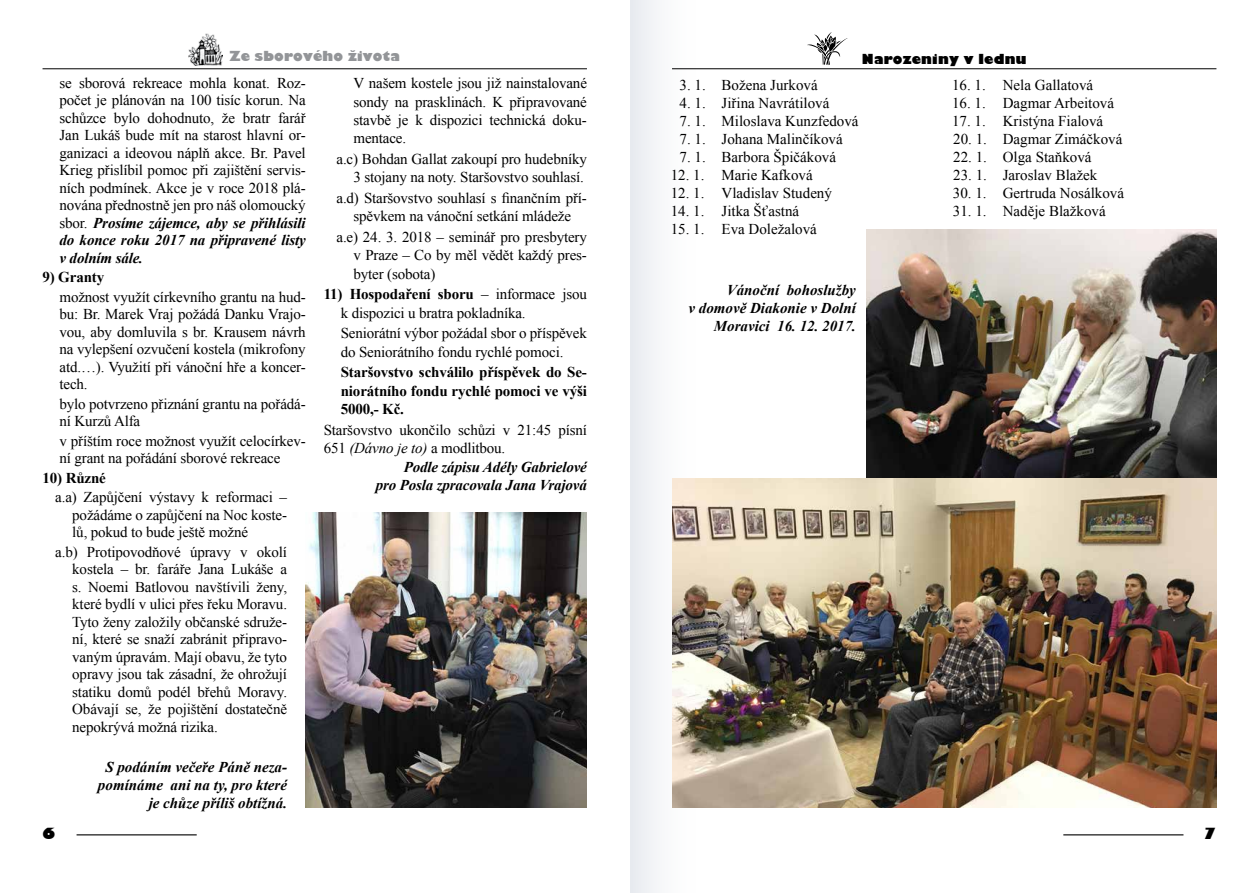
<style>
.page{position:relative;width:1259px;height:893px;background:#fff}
.page>*{position:absolute;margin:0;border:0;box-sizing:border-box;transform-origin:0 0}
.t1{font:15px/17.4px "Times New Roman";letter-spacing:-.01em;color:#000;text-align:justify}
.t2{font:italic 700 15px/18px "Times New Roman";color:#000;text-align:right}
.t3{font:700 15px/18.5px "Times New Roman";letter-spacing:-.01em;color:#000;text-align:justify}
.t4{font:800 15px "Gilbert";color:#000}
.t5{font:800 13.5px "Gilbert";letter-spacing:.01em;color:#939598}
.t6{font:800 13.5px "Gilbert";letter-spacing:.01em;color:#000}
.s1{font-weight:700;font-style:italic}
.s2{font-weight:700}
.s3{font-style:italic}
</style>
<div class="page">
<hr style="left:77px;top:834px;width:120px;height:1px;background:#000">
<hr style="left:1063px;top:834px;width:120px;height:1px;background:#000">
<div style="left:630px;top:0;width:67px;height:893px;background:#f5f6f8"></div>
<img style="left:305px;top:512px;width:282px;height:296px">
<img style="left:189px;top:33px;width:34px;height:33px">
<hr style="left:43px;top:68px;width:544px;height:1px;background:#000">
<hr style="left:672px;top:68px;width:544px;height:1px;background:#000">
<svg style="left:807px;top:32px;width:40px;height:33px"></svg>
<img style="left:866px;top:230px;width:350px;height:249px">
<img style="left:672px;top:479px;width:544px;height:329px">
<p class="t5" style="left:229px;top:48px;width:172px">Ze sborového života</p>
<p class="t1" style="left:60px;top:74px;width:248px">se sborová rekreace mohla konat. Roz&shy;počet je plánován na 100 tisíc korun. Na schůzce bylo dohodnuto, že bratr farář Jan Lukáš bude mít na starost hlavní or&shy;ganizaci a ideovou náplň akce. Br. Pavel Krieg přislíbil pomoc při zajištění servis&shy;ních podmínek. Akce je v roce 2018 plá&shy;nována přednostně jen pro náš olomoucký sbor. <span class="s1">Prosíme zájemce, aby se přihlásili do konce roku 2017 na připravené listy v dolním sále.</span></p>
<p class="t3" style="left:43px;top:268px;width:63px">9) Granty</p>
<p class="t1" style="left:60px;top:288px;width:248px">možnost využít církevního grantu na hud&shy;bu: Br. Marek Vraj požádá Danku Vrajo&shy;vou, aby domluvila s br. Krausem návrh na vylepšení ozvučení kostela (mikrofony atd.…). Využití při vánoční hře a koncer&shy;tech.</p>
<p class="t1" style="left:60px;top:395px;width:248px">bylo potvrzeno přiznání grantu na pořádá&shy;ní Kurzů Alfa</p>
<p class="t1" style="left:60px;top:432px;width:248px">v příštím roce možnost využít celocírkev&shy;ní grant na pořádání sborové rekreace</p>
<p class="t3" style="left:43px;top:468px;width:65px">10) Různé</p>
<p class="t1" style="left:72px;top:488px;width:216px;text-indent:-17px">a.a) Zapůjčení výstavy k reformaci – požádáme o zapůjčení na Noc koste&shy;lů, pokud to bude ještě možné</p>
<p class="t1" style="left:72px;top:543px;width:216px;text-indent:-17px">a.b) Protipovodňové úpravy v okolí kostela – br. faráře Jana Lukáše a s. Noemi Batlovou navštívili ženy, které bydlí v ulici přes řeku Moravu.<br>Tyto ženy založily občanské sdruže&shy;ní, které se snaží zabránit připravo&shy;vaným úpravám. Mají obavu, že tyto opravy jsou tak zásadní, že ohrožují statiku domů podél břehů Moravy.<br>Obávají se, že pojištění dostatečně nepokrývá možná rizika.</p>
<p class="t2" style="left:98px;top:757px;width:191px">S podáním večeře Páně neza&shy;pomínáme ani na ty, pro které je chůze příliš obtížná.</p>
<p class="t1" style="left:353px;top:74px;width:235px;line-height:18.5px">V našem kostele jsou již nainstalované sondy na prasklinách. K připravované stavbě je k dispozici technická doku&shy;mentace.</p>
<p class="t1" style="left:336px;top:150px;width:252px;line-height:18.5px;text-align:right">a.c) Bohdan Gallat zakoupí pro hudebníky<br>3 stojany na noty. Staršovstvo souhlasí.</p>
<p class="t1" style="left:336px;top:189px;width:252px;line-height:18.5px;text-align:center">a.d) Staršovstvo souhlasí s finančním pří&shy;spěvkem na vánoční setkání mládeže</p>
<p class="t1" style="left:353px;top:228px;width:235px;line-height:18.5px;text-indent:-17px">a.e) 24. 3. 2018 – seminář pro presbytery v Praze – Co by měl vědět každý pres&shy;byter (sobota)</p>
<p class="t1" style="left:341px;top:285px;width:248px;line-height:18.5px;text-indent:-17px"><span class="s2">11) Hospodaření sboru</span> – informace jsou k dispozici u bratra pokladníka.</p>
<p class="t1" style="left:341px;top:324px;width:248px;line-height:18.5px">Seniorátní výbor požádal sbor o příspěvek do Seniorátního fondu rychlé pomoci.</p>
<p class="t3" style="left:341px;top:363px;width:248px">Staršovstvo schválilo příspěvek do Se&shy;niorátního fondu rychlé pomoci ve výši 5000,- Kč.</p>
<p class="t1" style="left:324px;top:421px;width:265px">Staršovstvo ukončilo schůzi v 21:45 písní</p>
<p class="t1" style="left:324px;top:439px;width:183px">651 <span class="s3">(Dávno je to)</span> a modlitbou.</p>
<p class="t2" style="left:404px;top:457px;width:185px">Podle zápisu Adély Gabrielové</p>
<p class="t2" style="left:376px;top:476px;width:213px">pro Posla zpracovala Jana Vrajová</p>
<p class="t6" style="left:862px;top:51px;width:166px">Narozeniny v lednu</p>
<p class="t1" style="left:679px;top:76px;width:140px">3. 1. Božena Jurková</p>
<p class="t1" style="left:679px;top:94px;width:151px">4. 1. Jiřina Navrátilová</p>
<p class="t1" style="left:679px;top:112px;width:181px">7. 1. Miloslava Kunzfedová</p>
<p class="t1" style="left:679px;top:130px;width:165px">7. 1. Johana Malinčíková</p>
<p class="t1" style="left:679px;top:148px;width:158px">7. 1. Barbora Špičáková</p>
<p class="t1" style="left:671px;top:166px;width:143px">12. 1. Marie Kafková</p>
<p class="t1" style="left:671px;top:184px;width:163px">12. 1. Vladislav Studený</p>
<p class="t1" style="left:671px;top:202px;width:130px">14. 1. Jitka Šťastná</p>
<p class="t1" style="left:671px;top:220px;width:148px">15. 1. Eva Doležalová</p>
<p class="t2" style="left:688px;top:281px;width:169px">Vánoční bohoslužby<br>v domově Diakonie v Dolní<br>Moravici 16. 12. 2017.</p>
<p class="t1" style="left:952px;top:76px;width:143px">16. 1. Nela Gallatová</p>
<p class="t1" style="left:952px;top:94px;width:163px">16. 1. Dagmar Arbeitová</p>
<p class="t1" style="left:952px;top:112px;width:153px">17. 1. Kristýna Fialová</p>
<p class="t1" style="left:953px;top:130px;width:171px">20. 1. Dagmar Zimáčková</p>
<p class="t1" style="left:953px;top:148px;width:140px">22. 1. Olga Staňková</p>
<p class="t1" style="left:953px;top:166px;width:146px">23. 1. Jaroslav Blažek</p>
<p class="t1" style="left:953px;top:184px;width:172px">30. 1. Gertruda Nosálková</p>
<p class="t1" style="left:953px;top:202px;width:154px">31. 1. Naděje Blažková</p>
<p class="t4" style="left:43px;top:824px;width:14px">6</p>
<p class="t4" style="left:1203px;top:824px;width:14px">7</p>
</div>
